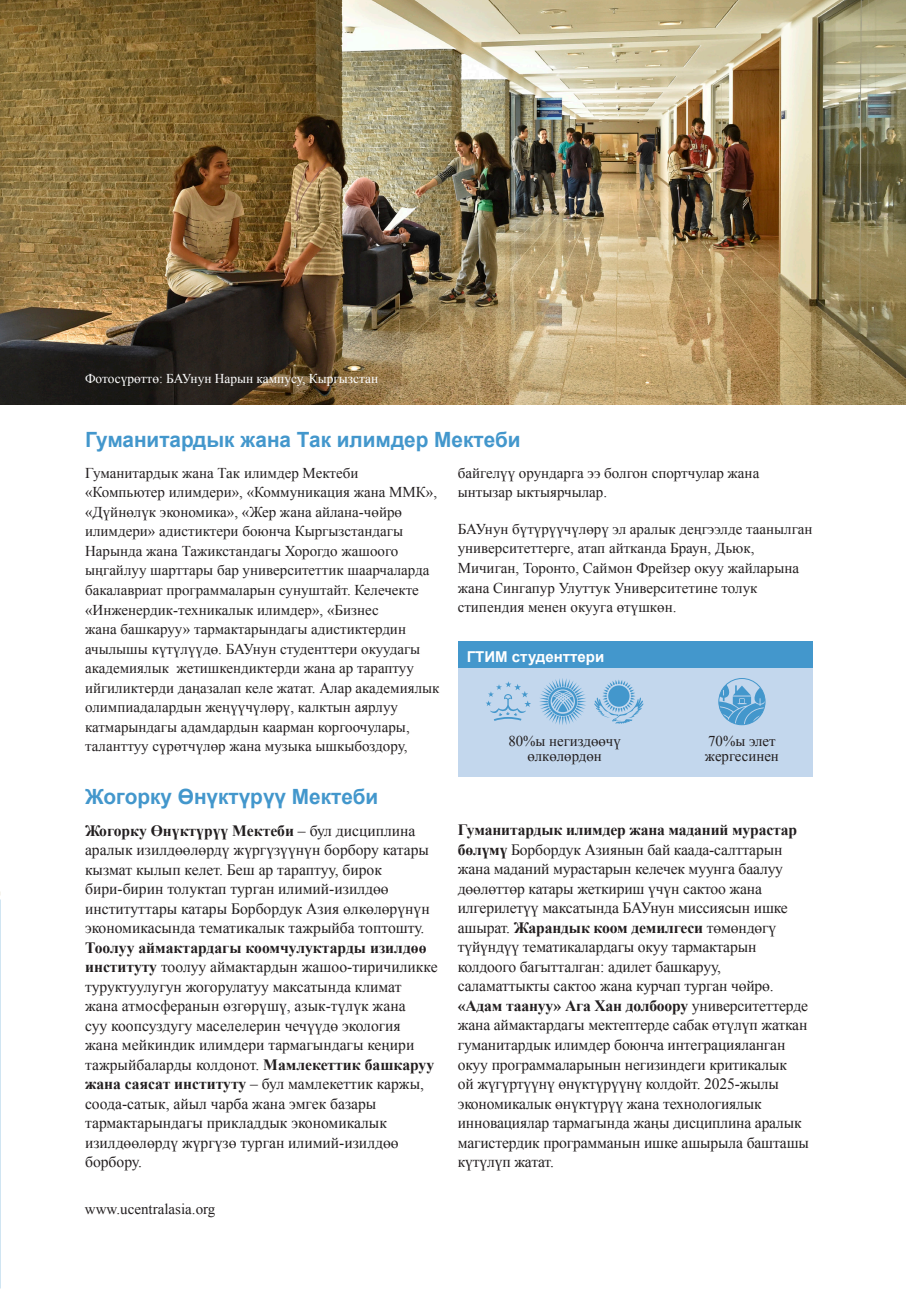
<style>
.page{position:relative;width:906px;height:1289px;background:#fff}
.page>*{position:absolute;margin:0;border:0;box-sizing:border-box;transform-origin:0 0}
.Body{font:700 21px "Arial";color:#4397cc}
.Body-2{font:15.75px/19.5px "Times New Roman";letter-spacing:-.01em;color:#231f20}
.Body-3{font:15px/19.5px "Times New Roman";color:#231f20}
.Sub_title{font:700 15px "Arial";color:#fff}
.Body-4{font:13.5px "Times New Roman";color:#fff}
.s1{font-weight:700}
</style>
<div class="page">
<img style="left:0;top:0;width:906px;height:404px">
<div style="left:458px;top:641px;width:354px;height:27px;background:#4397cc"></div>
<div style="left:458px;top:668px;width:354px;height:109px;background:#c3d7ed"></div>
<svg style="left:720px;top:681px;width:45px;height:43px"></svg>
<div style="left:718px;top:678px;width:47px;height:47px;border:1px solid #4397cc;border-radius:50%"></div>
<svg style="left:486px;top:681px;width:45px;height:40px"></svg>
<svg style="left:594px;top:680px;width:49px;height:43px"></svg>
<svg style="left:539px;top:678px;width:47px;height:47px"></svg>
<p class="Body-4" style="left:85px;top:370px;width:295px">Фотосүрөттө: БАУнун Нарын кампусу, Кыргызстан</p>
<p class="Body" style="left:85px;top:425px;width:437px">Гуманитардык жана Так илимдер Мектеби</p>
<p class="Body-3" style="left:458px;top:463px;width:303px">байгелүү орундарга ээ болгон спортчулар жана ынтызар ыктыярчылар.</p>
<p class="Body-3" style="left:458px;top:519px;width:356px">БАУнун бүтүрүүчүлөрү эл аралык деңгээлде таанылган университеттерге, атап айтканда Браун, Дьюк, Мичиган, Торонто, Саймон Фрейзер окуу жайларына жана Сингапур Улуттук Университетине толук стипендия менен окууга өтүшкөн.</p>
<p class="Body-3" style="left:85px;top:463px;width:356px">Гуманитардык жана Так илимдер Мектеби «Компьютер илимдери», «Коммуникация жана ММК», «Дүйнөлүк экономика», «Жер жана айлана-чөйрө илимдери» адистиктери боюнча Кыргызстандагы Нарында жана Тажикстандагы Хорогдо жашоого ыңгайлуу шарттары бар университеттик шаарчаларда бакалавриат программаларын сунуштайт. Келечекте «Инженердик-техникалык илимдер», «Бизнес<br>жана башкаруу» тармактарындагы адистиктердин ачылышы күтүлүүдө. БАУнун студенттери окуудагы академиялык жетишкендиктерди жана ар тараптуу ийгиликтерди даңазалап келе жатат. Алар академиялык олимпиадалардын жеңүүчүлөрү, калктын аярлуу катмарындагы адамдардын каарман коргоочулары, таланттуу сүрөтчүлөр жана музыка ышкыбоздору,</p>
<p class="Sub_title" style="left:467px;top:646px;width:139px">ГТИМ студенттери</p>
<p class="Body-3" style="left:508px;top:733px;width:114px;line-height:15px;text-align:center">80%ы негиздөөчү өлкөлөрдөн</p>
<p class="Body-3" style="left:705px;top:733px;width:75px;line-height:15px">70%ы элет жергесинен</p>
<p class="Body" style="left:85px;top:782px;width:295px">Жогорку Өнүктүрүү Мектеби</p>
<p class="Body-2" style="left:85px;top:820px;width:354px"><span class="s1">Жогорку Өнүктүрүү Мектеби</span> – бул дисциплина аралык изилдөөлөрдү жүргүзүүнүн борбору катары кызмат кылып келет. Беш ар тараптуу, бирок бири-бирин толуктап турган илимий-изилдөө институттары катары Борбордук Азия өлкөлөрүнүн экономикасында тематикалык тажрыйба топтошту.<br><span class="s1">Тоолуу аймактардагы коомчулуктарды изилдөө институту</span> тоолуу аймактардын жашоо-тиричиликке туруктуулугун жогорулатуу максатында климат жана атмосферанын өзгөрүшү, азык-түлүк жана<br>суу коопсуздугу маселелерин чечүүдө экология жана мейкиндик илимдери тармагындагы кеңири тажрыйбаларды колдонот. <span class="s1">Мамлекеттик башкаруу жана саясат институту</span> – бул мамлекеттик каржы, соода-сатык, айыл чарба жана эмгек базары тармактарындагы прикладдык экономикалык изилдөөлөрдү жүргүзө турган илимий-изилдөө борбору.</p>
<p class="Body-2" style="left:458px;top:820px;width:353px"><span class="s1">Гуманитардык илимдер жана маданий мурастар бөлүмү</span> Борбордук Азиянын бай каада-салттарын жана маданий мурастарын келечек муунга баалуу дөөлөттөр катары жеткириш үчүн сактоо жана илгерилетүү максатында БАУнун миссиясын ишке ашырат. <span class="s1">Жарандык коом демилгеси</span> төмөндөгү түйүндүү тематикалардагы окуу тармактарын колдоого багытталган: адилет башкаруу, саламаттыкты сактоо жана курчап турган чөйрө. <span class="s1">«Адам таануу» Ага Хан долбоору</span> университеттерде жана аймактардагы мектептерде сабак өтүлүп жаткан гуманитардык илимдер боюнча интеграцияланган окуу программаларынын негизиндеги критикалык<br>ой жүгүртүүнү өнүктүрүүнү колдойт. 2025-жылы экономикалык өнүктүрүү жана технологиялык инновациялар тармагында жаңы дисциплина аралык магистердик программанын ишке ашырыла башташы күтүлүп жатат.</p>
<p class="Body-3" style="left:85px;top:1199px;width:132px">www.ucentralasia.org</p>
</div>
